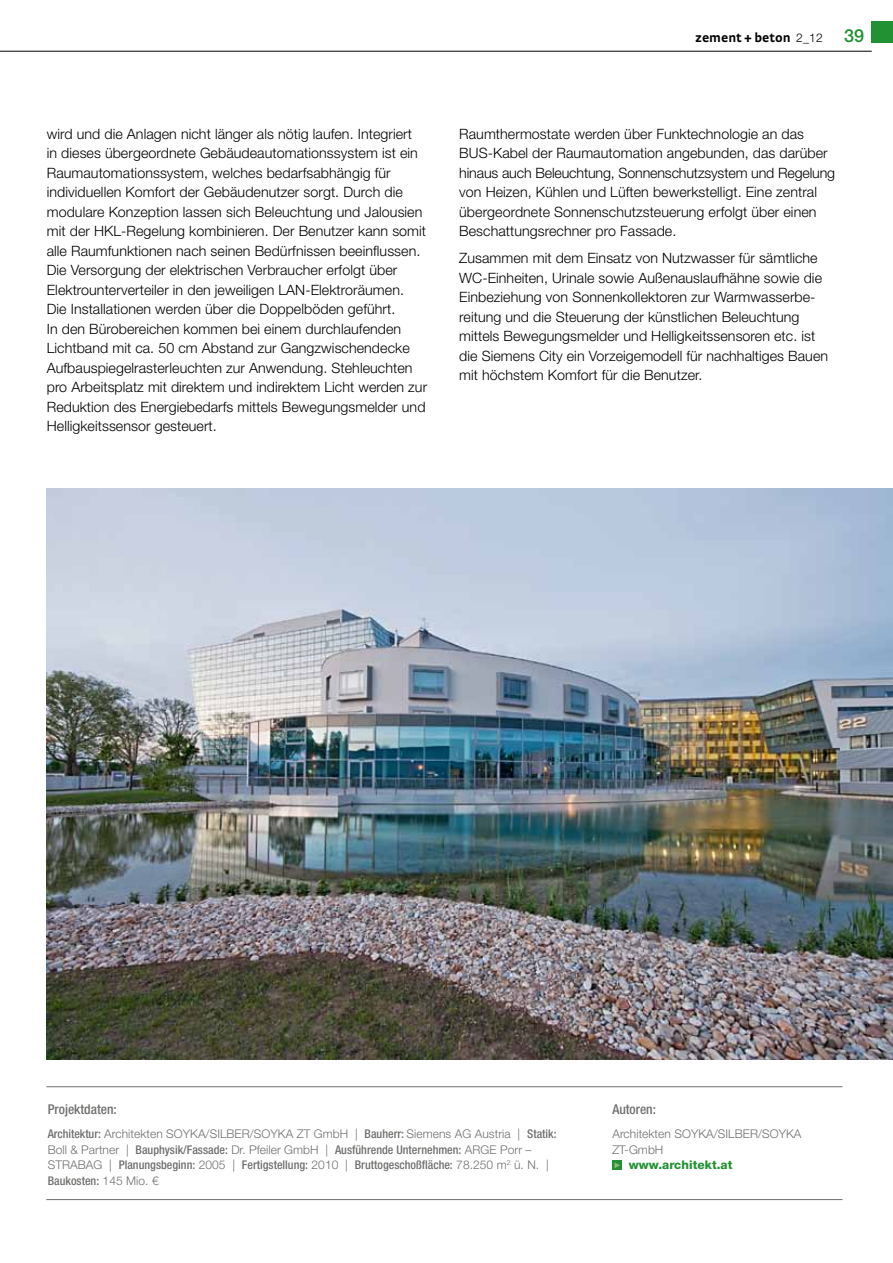
<style>
.page{position:relative;width:893px;height:1263px;background:#fff}
.page>*{position:absolute;margin:0;border:0;box-sizing:border-box;transform-origin:0 0}
.t1{font:300 14.25px/19.5px "Helvetica Neue LT";letter-spacing:.005em;color:#000}
.t2{font:500 condensed 13.5px "Helvetica Neue LT";color:#6f6f6e}
.t3{font:700 13.5px "Strada";color:#000}
.t4{font:300 12px/15.8px "Helvetica Neue LT";letter-spacing:.005em;color:#6f6f6e}
.t5{font:500 condensed 12px/15.8px "Helvetica Neue LT";color:#6f6f6e}
.t6{font:800 12px "Helvetica Neue LT";letter-spacing:.005em;color:#229133}
.s1{font-family:"Helvetica Neue LT";font-weight:300;font-size:12px}
.s2{font-family:"Helvetica Neue LT";font-weight:500;font-size:18px;color:#229133}
.s3{font-weight:500;font-stretch:condensed}
.s4{font-weight:300;font-stretch:normal}
</style>
<div class="page">
<div style="left:872px;top:21px;width:21px;height:22px;background:#229133"></div>
<hr style="left:0;top:51px;width:872px;height:1px;background:#000">
<div style="left:612px;top:1160px;width:10px;height:10px;background:#229133"></div>
<svg style="left:614px;top:1162px;width:6px;height:6px"></svg>
<hr style="left:46px;top:1086px;width:796px;height:1px;background:#6f6f6e">
<hr style="left:46px;top:1199px;width:796px;height:1px;background:#6f6f6e">
<img style="left:47px;top:489px;width:846px;height:571px">
<p class="t3" style="left:695px;top:29px;width:170px">zement + beton <span class="s1">2_12</span> <span class="s2">39</span></p>
<p class="t1" style="left:47px;top:124px;width:382px">wird und die Anlagen nicht länger als nötig laufen. Integriert<br>in dieses übergeordnete Gebäudeautomationssystem ist ein Raumautomationssystem, welches bedarfsabhängig für individuellen Komfort der Gebäudenutzer sorgt. Durch die modulare Konzeption lassen sich Beleuchtung und Jalousien mit der HKL-Regelung kombinieren. Der Benutzer kann somit alle Raumfunktionen nach seinen Bedürfnissen beeinflussen.<br>Die Versorgung der elektrischen Verbraucher erfolgt über Elektrounterverteiler in den jeweiligen LAN-Elektroräumen.<br>Die Installationen werden über die Doppelböden geführt.<br>In den Bürobereichen kommen bei einem durchlaufenden Lichtband mit ca. 50 cm Abstand zur Gangzwischendecke Aufbauspiegelrasterleuchten zur Anwendung. Stehleuchten pro Arbeitsplatz mit direktem und indirektem Licht werden zur Reduktion des Energiebedarfs mittels Bewegungsmelder und Helligkeitssensor gesteuert.</p>
<p class="t1" style="left:459px;top:124px;width:377px">Raumthermostate werden über Funktechnologie an das BUS-Kabel der Raumautomation angebunden, das darüber hinaus auch Beleuchtung, Sonnenschutzsystem und Regelung von Heizen, Kühlen und Lüften bewerkstelligt. Eine zentral übergeordnete Sonnenschutzsteuerung erfolgt über einen Beschattungsrechner pro Fassade.</p>
<p class="t1" style="left:459px;top:248px;width:370px">Zusammen mit dem Einsatz von Nutzwasser für sämtliche WC-Einheiten, Urinale sowie Außenauslaufhähne sowie die Einbeziehung von Sonnenkollektoren zur Warmwasserbe&shy;reitung und die Steuerung der künstlichen Beleuchtung mittels Bewegungsmelder und Helligkeitssensoren etc. ist die Siemens City ein Vorzeigemodell für nachhaltiges Bauen mit höchstem Komfort für die Benutzer.</p>
<p class="t2" style="left:48px;top:1101px;width:70px">Projektdaten:</p>
<p class="t4" style="left:48px;top:1125px;width:510px"><span class="s3">Architektur:</span> Architekten SOYKA/SILBER/SOYKA ZT GmbH | <span class="s3">Bauherr:</span> Siemens AG Austria | <span class="s3">Statik:<br></span>Boll &amp; Partner | <span class="s3">Bauphysik/Fassade:</span> Dr. Pfeiler GmbH | <span class="s3">Ausführende Unternehmen:</span> ARGE Porr –<br>Strabag</p>
<p class="t5" style="left:48px;top:1157px;width:502px;text-indent:61px"><span class="s4">|</span> Planungsbeginn: <span class="s4">2005 |</span> Fertigstellung: <span class="s4">2010 |</span> Bruttogeschoßfläche: <span class="s4">78.250 m</span><sup>2</sup> <span class="s4">ü. N. |<br></span>Baukosten: <span class="s4">145 Mio. €</span></p>
<p class="t2" style="left:612px;top:1101px;width:45px">Autoren:</p>
<p class="t4" style="left:612px;top:1125px;width:191px">Architekten SOYKA/SILBER/SOYKA<br>ZT-GmbH</p>
<p class="t6" style="left:629px;top:1157px;width:105px">www.architekt.at</p>
</div>
